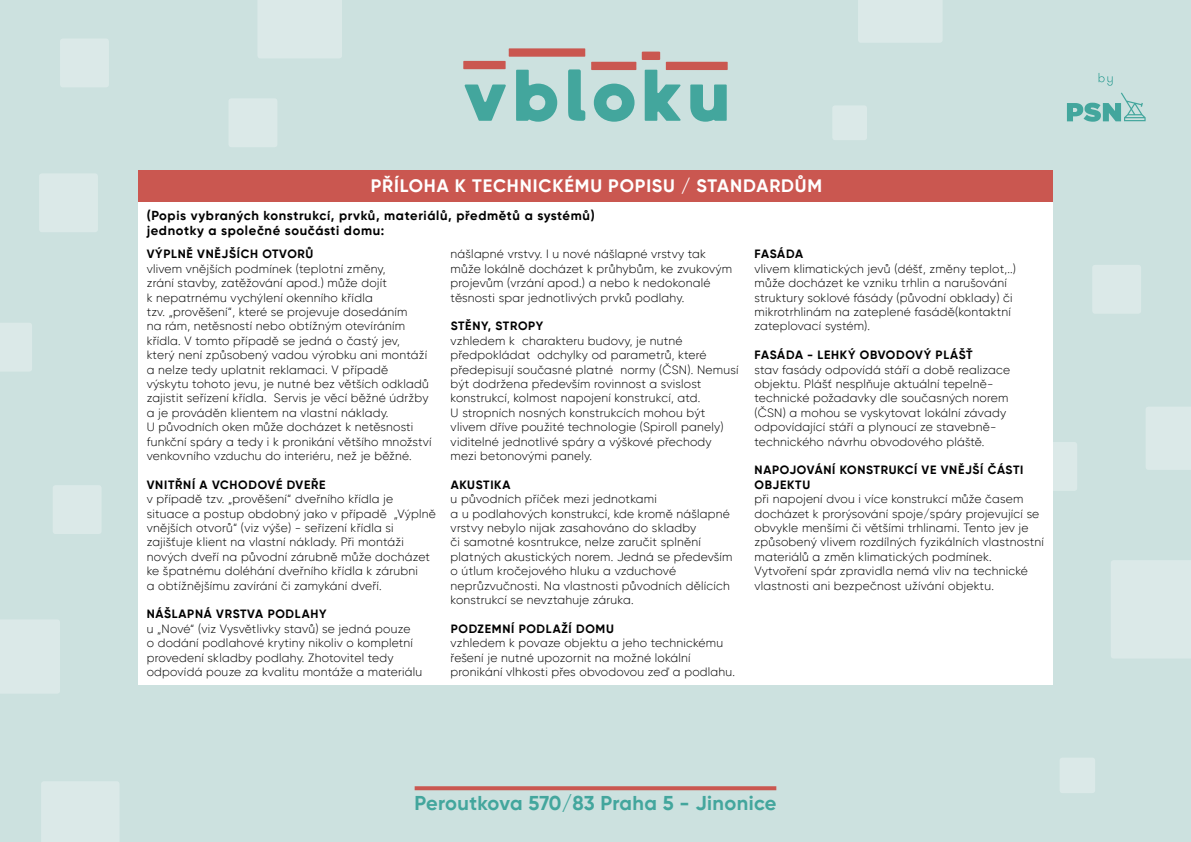
<style>
.page{position:relative;width:1191px;height:842px;background:#cce1df}
.page>*{position:absolute;margin:0;border:0;box-sizing:border-box;transform-origin:0 0}
.t1{font:700 20px "Gilroy";letter-spacing:.02em;color:#43a69d}
.t2{font:700 18px "Gilroy";color:#fff}
.t3{font:700 13px/15.6px "Gilroy";letter-spacing:.05em;color:#000}
.t4{font:300 12px/14.4px "Gilroy";letter-spacing:.02em;color:#000}
.t5{font:700 12px "Gilroy";letter-spacing:.06em;color:#000}
</style>
<div class="page">
<div style="left:60px;top:39px;width:49px;height:48px;background:#dbe9e8;border-radius:3px"></div>
<div style="left:39px;top:173px;width:59px;height:59px;background:#dbe9e8;border-radius:3px"></div>
<div style="left:228px;top:98px;width:49px;height:49px;background:#dbe9e8;border-radius:3px"></div>
<div style="left:832px;top:105px;width:35px;height:35px;background:#dbe9e8;border-radius:3px"></div>
<div style="left:258px;top:0;width:84px;height:58px;background:#dbe9e8"></div>
<div style="left:858px;top:0;width:84px;height:43px;background:#dbe9e8"></div>
<div style="left:0;top:323px;width:32px;height:48px;background:#dbe9e8"></div>
<div style="left:53px;top:485px;width:49px;height:49px;background:#dbe9e8;border-radius:3px"></div>
<div style="left:0;top:620px;width:60px;height:73px;background:#dbe9e8"></div>
<div style="left:41px;top:781px;width:78px;height:61px;background:#dbe9e8"></div>
<div style="left:1092px;top:265px;width:49px;height:49px;background:#dbe9e8;border-radius:3px"></div>
<div style="left:1146px;top:407px;width:45px;height:63px;background:#dbe9e8"></div>
<div style="left:1028px;top:442px;width:49px;height:49px;background:#dbe9e8;border-radius:3px"></div>
<div style="left:1059px;top:758px;width:36px;height:35px;background:#dbe9e8;border-radius:3px"></div>
<div style="left:1111px;top:560px;width:80px;height:98px;background:#dbe9e8"></div>
<svg style="left:1067px;top:93px;width:78px;height:29px"></svg>
<svg style="left:1098px;top:73px;width:14px;height:13px"></svg>
<svg style="left:594px;top:84px;width:40px;height:38px"></svg>
<svg style="left:591px;top:62px;width:45px;height:8px"></svg>
<svg style="left:463px;top:48px;width:122px;height:74px"></svg>
<svg style="left:642px;top:52px;width:85px;height:70px"></svg>
<svg style="left:415px;top:786px;width:361px;height:4px"></svg>
<div style="left:138px;top:201px;width:914px;height:484px;background:#fff"></div>
<div style="left:138px;top:170px;width:914px;height:31px;background:#ca5750"></div>
<h2 class="t2" style="left:371px;top:174px;width:24px">PŘÍLOHA</h2>
<h2 class="t2" style="left:455px;top:174px;width:41px">K TECHNICKÉMU</h2>
<h2 class="t2" style="left:608px;top:174px;width:12px">POPISU</h2>
<h2 class="t2" style="left:681px;top:174px;width:40px">/ STANDARDŮM</h2>
<p class="t3" style="left:147px;top:207px;width:449px">(POPIS VYBRANÝCH KONSTRUKCÍ, PRVKŮ, MATERIÁLŮ, PŘEDMĚTŮ A SYSTÉMŮ)<br>JEDNOTKY A SPOLEČNÉ SOUČÁSTI DOMU:</p>
<p class="t5" style="left:147px;top:247px;width:17px">VÝPLNĚ</p>
<p class="t5" style="left:197px;top:247px;width:9px">VNĚJŠÍCH</p>
<p class="t5" style="left:262px;top:247px;width:10px">OTVORŮ</p>
<p class="t4" style="left:147px;top:261px;width:286px">vlivem vnějších podmínek (teplotní změny,<br>zrání stavby, zatěžování apod.) může dojít<br>k nepatrnému vychýlení okenního křídla<br>tzv. „prověšení“, které se projevuje dosedáním<br>na rám, netěsností nebo obtížným otevíráním křídla. V tomto případě se jedná o častý jev,<br>který není způsobený vadou výrobku ani montáží a nelze tedy uplatnit reklamaci. V případě výskytu tohoto jevu, je nutné bez větších odkladů zajistit seřízení křídla. Servis je věcí běžné údržby a je prováděn klientem na vlastní náklady.<br>U původních oken může docházet k netěsnosti funkční spáry a tedy i k pronikání většího množství venkovního vzduchu do interiéru, než je běžné.</p>
<p class="t5" style="left:147px;top:477px;width:17px">VNITŘNÍ</p>
<p class="t5" style="left:200px;top:477px;width:10px">AVCHODOVÉ</p>
<p class="t5" style="left:287px;top:477px;width:9px">DVEŘE</p>
<p class="t4" style="left:147px;top:492px;width:290px">v případě tzv. „prověšení“ dveřního křídla je situace a postup obdobný jako v případě „Výplně vnějších otvorů“ (viz výše) - seřízení křídla si zajišťuje klient na vlastní náklady. Při montáži nových dveří na původní zárubně může docházet ke špatnému doléhání dveřního křídla k zárubni<br>a obtížnějšímu zavírání či zamykání dveří.</p>
<p class="t5" style="left:147px;top:607px;width:18px">NÁŠLAPNÁ</p>
<p class="t5" style="left:216px;top:607px;width:9px">VRSTVA</p>
<p class="t5" style="left:268px;top:607px;width:10px">PODLAHY</p>
<p class="t4" style="left:147px;top:621px;width:277px">u „Nové“ (viz Vysvětlivky stavů) se jedná pouze<br>o dodání podlahové krytiny nikoliv o kompletní provedení skladby podlahy. Zhotovitel tedy odpovídá pouze za kvalitu montáže a materiálu</p>
<p class="t4" style="left:450px;top:247px;width:283px">nášlapné vrstvy. I u nové nášlapné vrstvy tak může lokálně docházet k průhybům, ke zvukovým projevům (vrzání apod.) a nebo k nedokonalé těsnosti spar jednotlivých prvků podlahy.</p>
<p class="t5" style="left:451px;top:319px;width:17px">STĚNY</p>
<p class="t5" style="left:488px;top:319px;width:17px">, STROPY</p>
<p class="t4" style="left:450px;top:333px;width:289px">vzhledem k charakteru budovy, je nutné předpokládat odchylky od parametrů, které předepisují současné platné normy (ČSN). Nemusí být dodržena především rovinnost a svislost konstrukcí, kolmost napojení konstrukcí, atd.<br>U stropních nosných konstrukcích mohou být vlivem dříve použité technologie (Spiroll panely) viditelné jednotlivé spáry a výškové přechody mezi betonovými panely.</p>
<p class="t5" style="left:451px;top:477px;width:9px">AKUS</p>
<p class="t5" style="left:483px;top:477px;width:29px">TIKA</p>
<p class="t4" style="left:450px;top:492px;width:283px">u původních příček mezi jednotkami<br>a u podlahových konstrukcí, kde kromě nášlapné vrstvy nebylo nijak zasahováno do skladby<br>či samotné kosntrukce, nelze zaručit splnění platných akustických norem. Jedná se především o útlum kročejového hluku a vzduchové neprůzvučnosti. Na vlastnosti původních dělících konstrukcí se nevztahuje záruka.</p>
<p class="t5" style="left:451px;top:621px;width:43px">PODZEMNÍ</p>
<p class="t5" style="left:518px;top:621px;width:9px">PODLAŽÍ</p>
<p class="t5" style="left:576px;top:621px;width:11px">DOMU</p>
<p class="t4" style="left:450px;top:636px;width:286px">vzhledem k povaze objektu a jeho technickému řešení je nutné upozornit na možné lokální pronikání vlhkosti přes obvodovou zeď a podlahu.</p>
<p class="t5" style="left:754px;top:247px;width:50px">FASÁDA</p>
<p class="t4" style="left:754px;top:261px;width:263px">vlivem klimatických jevů (déšť, změny teplot,..) může docházet ke vzniku trhlin a narušování struktury soklové fásády (původní obklady) či mikrotrhlinám na zateplené fasádě(kontaktní zateplovací systém).</p>
<p class="t5" style="left:754px;top:347px;width:16px">FASÁDA</p>
<p class="t5" style="left:807px;top:347px;width:19px">- LEHKÝ</p>
<p class="t5" style="left:859px;top:347px;width:10px">OBVODOVÝ</p>
<p class="t5" style="left:935px;top:347px;width:9px">PLÁŠ</p>
<p class="t5" style="left:966px;top:347px;width:8px">Ť</p>
<p class="t4" style="left:754px;top:362px;width:257px">stav fasády odpovídá stáří a době realizace objektu. Plášť nesplňuje aktuální tepelně&shy;technické požadavky dle současných norem (ČSN) a mohou se vyskytovat lokální závady odpovídající stáří a plynoucí ze stavebně&shy;technického návrhu obvodového pláště.</p>
<p class="t5" style="left:754px;top:463px;width:18px">NAPOJOVÁNÍ</p>
<p class="t5" style="left:840px;top:463px;width:9px">KONSTRUKCÍ</p>
<p class="t5" style="left:921px;top:463px;width:8px">VEVNĚJŠÍ</p>
<p class="t5" style="left:987px;top:463px;width:17px">ČÁSTI</p>
<p class="t5" style="left:754px;top:477px;width:9px">OBJ</p>
<p class="t5" style="left:780px;top:477px;width:30px">EKTU</p>
<p class="t4" style="left:754px;top:492px;width:291px">při napojení dvou i více konstrukcí může časem docházet k prorýsování spoje/spáry projevující se obvykle menšími či většími trhlinami. Tento jev je způsobený vlivem rozdílných fyzikálních vlastnostní materiálů a změn klimatických podmínek.<br>Vytvoření spár zpravidla nemá vliv na technické vlastnosti ani bezpečnost užívání objektu.</p>
<h1 class="t1" style="left:414px;top:791px;width:363px">PEROUTKOVA 570/83 PRAHA 5 - JINONICE</h1>
</div>
